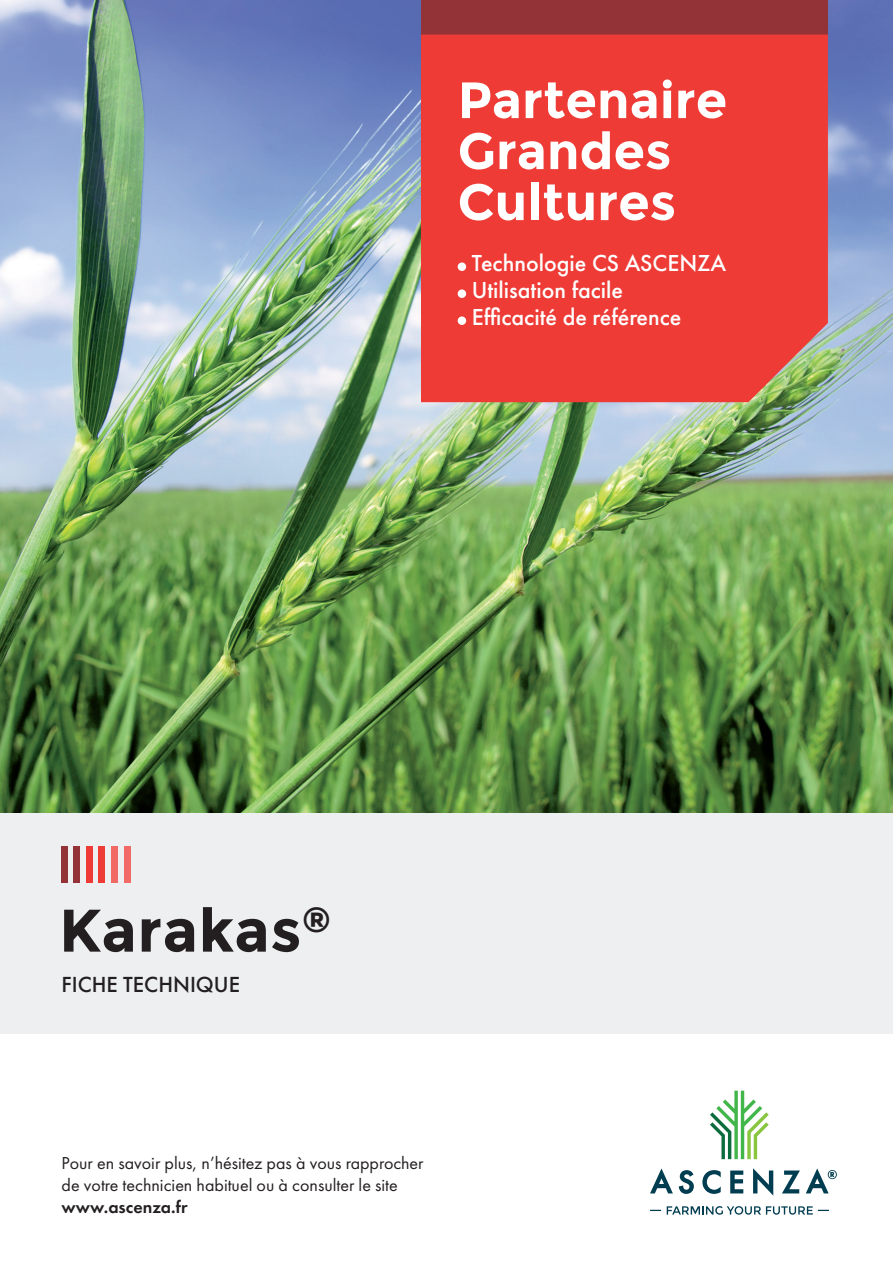
<style>
.page{position:relative;width:893px;height:1263px;background:#fff}
.page>*{position:absolute;margin:0;border:0;box-sizing:border-box;transform-origin:0 0}
.t1{font:700 60px "Montserrat";letter-spacing:.005em;color:#231f20}
.t2{font:700 51px/51px "Montserrat";color:#fff}
.t3{font:500 24px/27px "Futura PT";color:#fff}
.t4{font:500 22.65px "Futura PT";color:#231f20}
.t5{font:18px/21.6px "Futura PT";color:#231f20}
.t6{font:600 18px "Futura PT";color:#231f20}
</style>
<div class="page">
<img style="left:0;top:0;width:893px;height:813px">
<div style="left:421px;top:0;width:407px;height:35px;background:#943337"></div>
<div style="left:421px;top:35px;width:407px;height:367px;background:#ee3b36"></div>
<svg style="left:679px;top:1170px;width:15px;height:24px"></svg>
<svg style="left:702px;top:1170px;width:19px;height:24px"></svg>
<svg style="left:730px;top:1170px;width:13px;height:23px"></svg>
<svg style="left:753px;top:1168px;width:20px;height:27px"></svg>
<svg style="left:782px;top:1170px;width:18px;height:23px"></svg>
<svg style="left:650px;top:1168px;width:23px;height:25px"></svg>
<svg style="left:710px;top:1091px;width:59px;height:68px"></svg>
<svg style="left:806px;top:1168px;width:31px;height:25px"></svg>
<svg style="left:667px;top:1206px;width:162px;height:9px"></svg>
<div style="left:0;top:813px;width:893px;height:221px;background:#edeff0"></div>
<div style="left:62px;top:846px;width:6px;height:36px;background:#943337"></div>
<div style="left:74px;top:846px;width:6px;height:36px;background:#943337"></div>
<div style="left:86px;top:846px;width:7px;height:36px;background:#ee3b36"></div>
<div style="left:99px;top:846px;width:6px;height:36px;background:#ee3b36"></div>
<div style="left:111px;top:846px;width:7px;height:36px;background:#f16a65"></div>
<div style="left:124px;top:846px;width:6px;height:36px;background:#f16a65"></div>
<div style="left:458px;top:262px;width:8px;height:9px;background:#fff;border-radius:50%"></div>
<div style="left:458px;top:289px;width:8px;height:9px;background:#fff;border-radius:50%"></div>
<div style="left:458px;top:316px;width:8px;height:9px;background:#fff;border-radius:50%"></div>
<h2 class="t2" style="left:458px;top:75px;width:271px">Partenaire<br>Grandes<br>Cultures</h2>
<h3 class="t3" style="left:472px;top:249px;width:256px">Technologie CS ASCENZA<br>Utilisation facile<br>Efficacité de référence</h3>
<h1 class="t1" style="left:59px;top:895px;width:274px">Karakas<sup>®</sup></h1>
<p class="t4" style="left:62px;top:971px;width:180px">FICHE TECHNIQUE</p>
<p class="t5" style="left:62px;top:1152px;width:363px">Pour en savoir plus, n’hésitez pas à vous rapprocher de votre technicien habituel ou à consulter le site</p>
<p class="t6" style="left:62px;top:1195px;width:127px">www.ascenza.fr</p>
</div>
